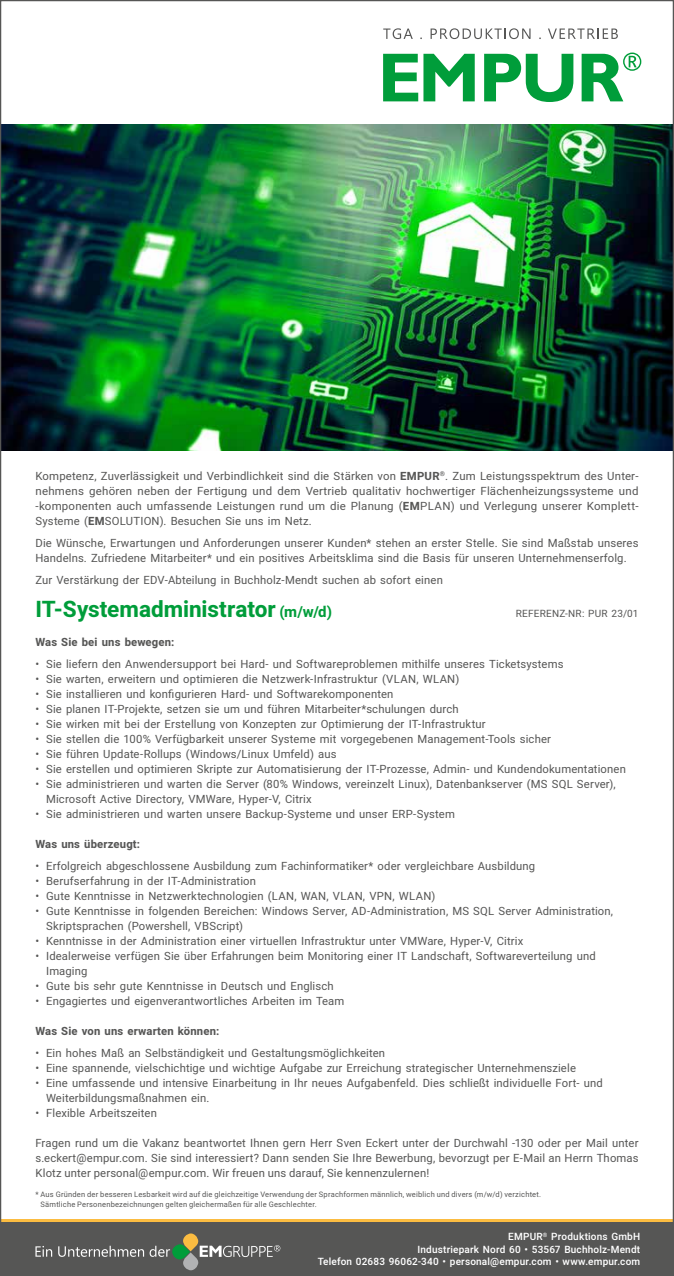
<style>
.page{position:relative;width:674px;height:1276px;background:#fff}
.page>*{position:absolute;margin:0;border:0;box-sizing:border-box;transform-origin:0 0}
.t1{font:700 22.5px "Heebo";letter-spacing:-.005em;color:#009d3a}
.t2{font:11.25px/15px "Heebo";letter-spacing:.015em;color:#565655}
.t3{font:700 11.25px "Heebo";letter-spacing:.01em;color:#565655}
.t4{font:500 10px/12.5px "Heebo";letter-spacing:.02em;color:#fff;text-align:right}
.t5{font:10px "Heebo";letter-spacing:.02em;color:#565655}
.t6{font:7.5px/10px "Heebo";letter-spacing:.025em;color:#565655}
.s1{font-weight:700}
.s2{font-size:15px}
</style>
<div class="page">
<img style="left:2px;top:124px;width:669px;height:326px">
<div style="left:0;top:1219px;width:673px;height:5px;background:#fbbc41"></div>
<div style="left:0;top:1222px;width:673px;height:54px;background:#565655"></div>
<svg style="left:383px;top:28px;width:29px;height:11px"></svg>
<svg style="left:430px;top:28px;width:100px;height:11px"></svg>
<svg style="left:548px;top:29px;width:69px;height:10px"></svg>
<svg style="left:383px;top:54px;width:91px;height:47px"></svg>
<svg style="left:484px;top:54px;width:89px;height:48px"></svg>
<svg style="left:581px;top:53px;width:60px;height:48px"></svg>
<svg style="left:35px;top:1246px;width:17px;height:10px"></svg>
<svg style="left:58px;top:1233px;width:222px;height:38px"></svg>
<p class="t2" style="left:35px;top:468px;width:604px;text-align:justify">Kompetenz, Zuverlässigkeit und Verbindlichkeit sind die Stärken von <span class="s1">EMPUR</span><sup>®</sup>. Zum Leistungsspektrum des Unter&shy;nehmens gehören neben der Fertigung und dem Vertrieb qualitativ hochwertiger Flächenheizungssysteme und -komponenten auch umfassende Leistungen rund um die Planung (<span class="s1">EM</span>PLAN) und Verlegung unserer Komplett-Systeme (<span class="s1">EM</span>SOLUTION). Besuchen Sie uns im Netz.</p>
<p class="t2" style="left:35px;top:535px;width:604px">Die Wünsche, Erwartungen und Anforderungen unserer Kunden* stehen an erster Stelle. Sie sind Maßstab unseres<br>Handelns. Zufriedene Mitarbeiter* und ein positives Arbeitsklima sind die Basis für unseren Unternehmenserfolg.</p>
<p class="t2" style="left:35px;top:572px;width:409px">Zur Verstärkung der EDV-Abteilung in Buchholz-Mendt suchen ab sofort einen</p>
<h1 class="t1" style="left:35px;top:593px;width:298px">IT-Systemadministrator <span class="s2">(m/w/d)</span></h1>
<p class="t3" style="left:35px;top:634px;width:140px">Was Sie bei uns bewegen:</p>
<p class="t2" style="left:35px;top:656px;width:529px">• Sie liefern den Anwendersupport bei Hard- und Softwareproblemen mithilfe unseres Ticketsystems</p>
<p class="t2" style="left:35px;top:671px;width:425px">• Sie warten, erweitern und optimieren die Netzwerk-Infrastruktur (VLAN, WLAN)</p>
<p class="t2" style="left:35px;top:686px;width:359px">• Sie installieren und konfigurieren Hard- und Softwarekomponenten</p>
<p class="t2" style="left:35px;top:701px;width:424px">• Sie planen IT-Projekte, setzen sie um und führen Mitarbeiter*schulungen durch</p>
<p class="t2" style="left:35px;top:716px;width:451px">• Sie wirken mit bei der Erstellung von Konzepten zur Optimierung der IT-Infrastruktur</p>
<p class="t2" style="left:35px;top:731px;width:517px">• Sie stellen die 100% Verfügbarkeit unserer Systeme mit vorgegebenen Management-Tools sicher</p>
<p class="t2" style="left:35px;top:746px;width:302px">• Sie führen Update-Rollups (Windows/Linux Umfeld) aus</p>
<p class="t2" style="left:35px;top:761px;width:591px">• Sie erstellen und optimieren Skripte zur Automatisierung der IT-Prozesse, Admin- und Kundendokumentationen</p>
<p class="t2" style="left:46px;top:776px;width:571px;text-indent:-11px">• Sie administrieren und warten die Server (80% Windows, vereinzelt Linux), Datenbankserver (MS SQL Server),<br>Microsoft Active Directory, VMWare, Hyper-V, Citrix</p>
<p class="t2" style="left:35px;top:806px;width:421px">• Sie administrieren und warten unsere Backup-Systeme und unser ERP-System</p>
<p class="t3" style="left:35px;top:836px;width:106px">Was uns überzeugt:</p>
<p class="t2" style="left:35px;top:858px;width:501px">• Erfolgreich abgeschlossene Ausbildung zum Fachinformatiker* oder vergleichbare Ausbildung</p>
<p class="t2" style="left:35px;top:873px;width:222px">• Berufserfahrung in der IT-Administration</p>
<p class="t2" style="left:35px;top:888px;width:401px">• Gute Kenntnisse in Netzwerktechnologien (LAN, WAN, VLAN, VPN, WLAN)</p>
<p class="t2" style="left:46px;top:903px;width:568px;text-indent:-11px">• Gute Kenntnisse in folgenden Bereichen: Windows Server, AD-Administration, MS SQL Server Administration,<br>Skriptsprachen (Powershell, VBScript)</p>
<p class="t2" style="left:35px;top:933px;width:489px">• Kenntnisse in der Administration einer virtuellen Infrastruktur unter VMWare, Hyper-V, Citrix</p>
<p class="t2" style="left:46px;top:948px;width:551px;text-indent:-11px">• Idealerweise verfügen Sie über Erfahrungen beim Monitoring einer IT Landschaft, Softwareverteilung und<br>Imaging</p>
<p class="t2" style="left:35px;top:978px;width:299px">• Gute bis sehr gute Kenntnisse in Deutsch und Englisch</p>
<p class="t2" style="left:35px;top:993px;width:310px">• Engagiertes und eigenverantwortliches Arbeiten im Team</p>
<p class="t3" style="left:35px;top:1023px;width:185px">Was Sie von uns erwarten können:</p>
<p class="t2" style="left:35px;top:1045px;width:351px">• Ein hohes Maß an Selbständigkeit und Gestaltungsmöglichkeiten</p>
<p class="t2" style="left:35px;top:1060px;width:541px">• Eine spannende, vielschichtige und wichtige Aufgabe zur Erreichung strategischer Unternehmensziele</p>
<p class="t2" style="left:46px;top:1075px;width:558px;text-indent:-11px">• Eine umfassende und intensive Einarbeitung in Ihr neues Aufgabenfeld. Dies schließt individuelle Fort- und<br>Weiterbildungsmaßnahmen ein.</p>
<p class="t2" style="left:35px;top:1105px;width:123px">• Flexible Arbeitszeiten</p>
<p class="t2" style="left:35px;top:1135px;width:604px;text-align:justify">Fragen rund um die Vakanz beantwortet Ihnen gern Herr Sven Eckert unter der Durchwahl -130 oder per Mail unter s.eckert@empur.com. Sie sind interessiert? Dann senden Sie Ihre Bewerbung, bevorzugt per E-Mail an Herrn Thomas Klotz unter personal@empur.com. Wir freuen uns darauf, Sie kennenzulernen!</p>
<p class="t6" style="left:41px;top:1189px;width:502px;text-indent:-5px">* Aus Gründen der besseren Lesbarkeit wird auf die gleichzeitige Verwendung der Sprachformen männlich, weiblich und divers (m/w/d) verzichtet.<br>Sämtliche Personenbezeichnungen gelten gleichermaßen für alle Geschlechter.</p>
<p class="t5" style="left:515px;top:606px;width:124px">REFERENZ-NR: PUR 23/01</p>
<p class="t4" style="left:317px;top:1230px;width:324px">EMPUR<sup>®</sup> Produktions GmbH<br>Industriepark Nord 60 • 53567 Buchholz-Mendt<br>Telefon 02683 96062-340 • personal@empur.com • www.empur.com</p>
</div>
